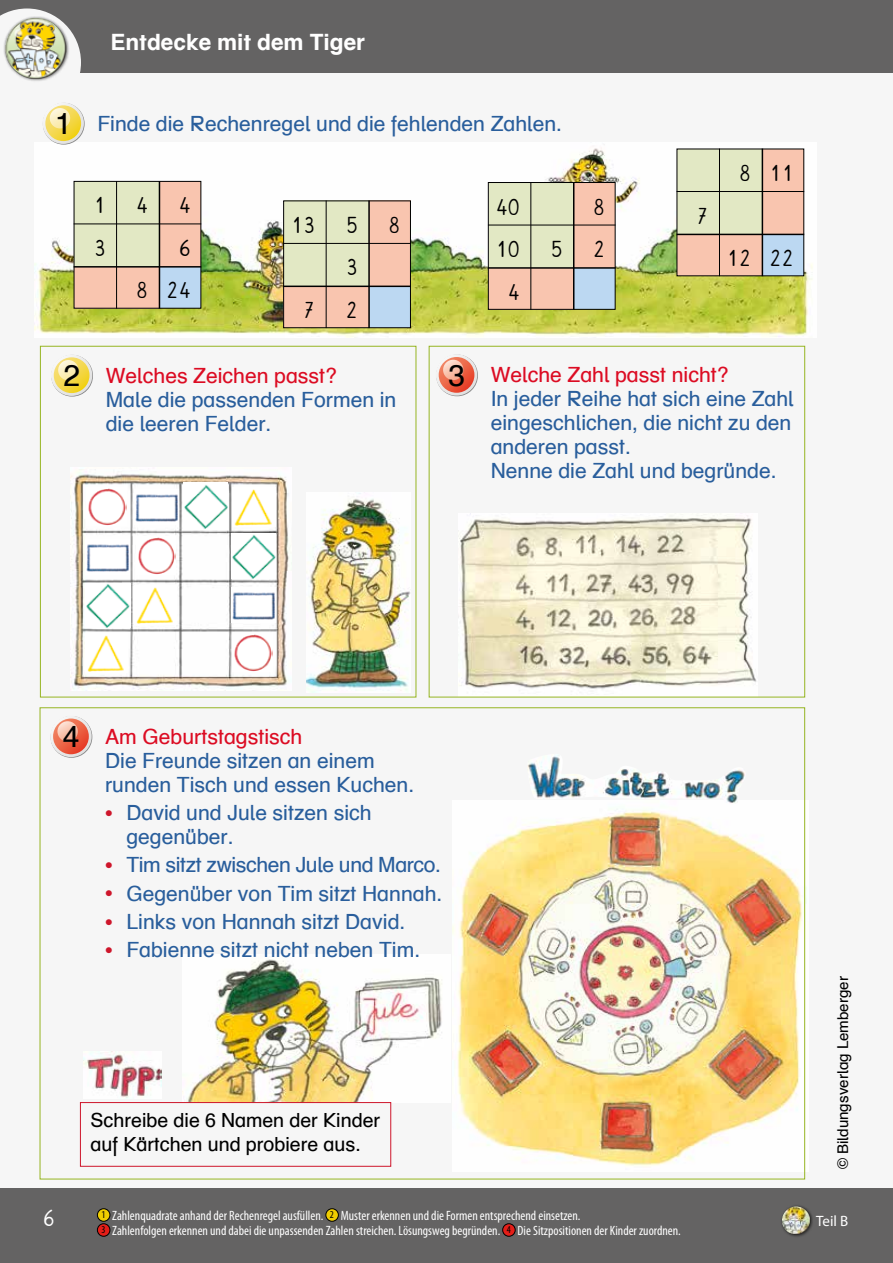
<style>
.page{position:relative;width:893px;height:1263px;background:#f6f6f6}
.page>*{position:absolute;margin:0;border:0;box-sizing:border-box;transform-origin:0 0}
.t1{font:30px "Schulbuch Nord OE Roman";color:#000}
.t2{font:22.5px/42.5px "Schuschri 95 0";color:#000;text-align:right}
.t3{font:22.5px "Schulbuch Nord OE Bold";color:#fff}
.t4{font:22.5px "Schuschri 95 0";color:#fff}
.t5{font:21px/24px "Schulbuch Nord OE Roman";color:#295e9c}
.t6{font:21px "Schulbuch Nord OE Roman";color:#dc0c23}
.t7{font:21px "Schulbuch Nord OE Roman";letter-spacing:-.02em;color:#295e9c}
.t8{font:19.5px/23.4px "Schulbuch Nord OE Roman";color:#000}
.t9{font:15px "Schulbuch Nord OE Roman";color:#000}
.t10{font:15px "Myriad Pro";color:#fff}
.t11{font:condensed 13.5px/15px "Myriad Pro";color:#fff}
.s1{font-size:30px;color:#000}
.s2{color:#ce162b}
.s3{font-size:10.5px;color:#000}
</style>
<div class="page">
<div style="left:0;top:0;width:893px;height:72px;background:#646363"></div>
<div style="left:0;top:1189px;width:893px;height:74px;background:#646363"></div>
<svg style="left:0;top:9px;width:81px;height:101px"></svg>
<div style="left:97px;top:1209px;width:13px;height:12px;background:#efcd00;border-radius:50%"></div>
<div style="left:97px;top:1208px;width:13px;height:13px;border:1px solid #000;border-radius:50%"></div>
<div style="left:326px;top:1209px;width:12px;height:12px;background:#efcd00;border-radius:50%"></div>
<div style="left:326px;top:1208px;width:13px;height:13px;border:1px solid #000;border-radius:50%"></div>
<div style="left:97px;top:1224px;width:13px;height:12px;background:#e41e18;border-radius:50%"></div>
<div style="left:97px;top:1223px;width:13px;height:13px;border:1px solid #000;border-radius:50%"></div>
<div style="left:503px;top:1224px;width:12px;height:12px;background:#e41e18;border-radius:50%"></div>
<div style="left:502px;top:1223px;width:13px;height:13px;border:1px solid #000;border-radius:50%"></div>
<div style="left:3px;top:16px;width:67px;height:67px;background:#000;opacity:.75"></div>
<img style="left:5px;top:18px;width:61px;height:61px;border-radius:29px">
<div style="left:780px;top:1204px;width:34px;height:34px;background:#000;opacity:.75"></div>
<img style="left:782px;top:1206px;width:28px;height:29px;border-radius:14px">
<img style="left:188px;top:959px;width:254px;height:143px">
<img style="left:459px;top:518px;width:297px;height:171px">
<img style="left:34px;top:148px;width:775px;height:189px">
<div style="left:369px;top:286px;width:41px;height:41px;background:#bcd8f2"></div>
<div style="left:283px;top:286px;width:86px;height:42px;background:#f9c5af"></div>
<div style="left:369px;top:201px;width:41px;height:85px;background:#f9c5af"></div>
<div style="left:284px;top:201px;width:85px;height:85px;background:#e2e8c4"></div>
<div style="left:283px;top:200px;width:128px;height:128px;border:1px solid #000"></div>
<hr style="left:283px;top:243px;width:128px;height:1px;background:#000">
<hr style="left:283px;top:286px;width:128px;height:1px;background:#000">
<hr style="left:326px;top:200px;width:1px;height:128px;background:#000">
<hr style="left:368px;top:200px;width:2px;height:128px;background:#000">
<div style="left:574px;top:268px;width:41px;height:41px;background:#bcd8f2"></div>
<div style="left:488px;top:268px;width:85px;height:41px;background:#f9c5af"></div>
<div style="left:574px;top:182px;width:41px;height:86px;background:#f9c5af"></div>
<div style="left:489px;top:182px;width:85px;height:86px;background:#e2e8c4"></div>
<div style="left:488px;top:182px;width:127px;height:128px;border:1px solid #000"></div>
<hr style="left:488px;top:225px;width:127px;height:1px;background:#000">
<hr style="left:488px;top:267px;width:127px;height:2px;background:#000">
<hr style="left:530px;top:182px;width:1px;height:128px;background:#000">
<hr style="left:573px;top:182px;width:1px;height:128px;background:#000">
<div style="left:762px;top:234px;width:42px;height:41px;background:#bcd8f2"></div>
<div style="left:677px;top:234px;width:85px;height:41px;background:#f9c5af"></div>
<div style="left:762px;top:149px;width:42px;height:85px;background:#f9c5af"></div>
<div style="left:677px;top:149px;width:85px;height:85px;background:#e2e8c4"></div>
<hr style="left:677px;top:191px;width:127px;height:1px;background:#000">
<hr style="left:677px;top:234px;width:127px;height:1px;background:#000">
<hr style="left:719px;top:149px;width:1px;height:127px;background:#000">
<hr style="left:762px;top:149px;width:1px;height:127px;background:#000">
<div style="left:159px;top:266px;width:42px;height:42px;background:#bcd8f2"></div>
<div style="left:74px;top:267px;width:85px;height:41px;background:#f9c5af"></div>
<div style="left:159px;top:181px;width:42px;height:85px;background:#f9c5af"></div>
<div style="left:74px;top:181px;width:85px;height:85px;background:#e2e8c4"></div>
<div style="left:74px;top:181px;width:127px;height:128px;border:1px solid #000"></div>
<hr style="left:74px;top:224px;width:127px;height:1px;background:#000">
<hr style="left:74px;top:266px;width:127px;height:2px;background:#000">
<hr style="left:116px;top:181px;width:1px;height:128px;background:#000">
<hr style="left:159px;top:181px;width:1px;height:128px;background:#000">
<div style="left:40px;top:346px;width:376px;height:351px;border:1px solid #96b522"></div>
<div style="left:429px;top:346px;width:376px;height:351px;border:1px solid #96b522"></div>
<img style="left:71px;top:474px;width:218px;height:213px">
<img style="left:184px;top:483px;width:44px;height:47px">
<img style="left:233px;top:488px;width:42px;height:39px">
<img style="left:135px;top:585px;width:42px;height:40px">
<img style="left:85px;top:633px;width:43px;height:40px">
<img style="left:87px;top:488px;width:40px;height:38px">
<img style="left:136px;top:537px;width:40px;height:38px">
<img style="left:233px;top:634px;width:39px;height:38px">
<img style="left:86px;top:583px;width:44px;height:45px">
<img style="left:231px;top:534px;width:45px;height:44px">
<img style="left:86px;top:539px;width:43px;height:35px">
<img style="left:232px;top:587px;width:44px;height:35px">
<img style="left:135px;top:489px;width:44px;height:36px">
<div style="left:80px;top:1102px;width:311px;height:65px;border:1px solid #ce162b"></div>
<img style="left:458px;top:800px;width:348px;height:371px">
<img style="left:527px;top:756px;width:219px;height:48px">
<img style="left:306px;top:499px;width:104px;height:189px">
<img style="left:85px;top:1054px;width:77px;height:44px">
<svg style="left:43px;top:103px;width:42px;height:42px"></svg>
<svg style="left:43px;top:103px;width:41px;height:41px"></svg>
<svg style="left:45px;top:105px;width:36px;height:36px"></svg>
<svg style="left:50px;top:108px;width:20px;height:20px"></svg>
<svg style="left:51px;top:355px;width:42px;height:42px"></svg>
<svg style="left:51px;top:354px;width:41px;height:42px"></svg>
<svg style="left:54px;top:357px;width:35px;height:36px"></svg>
<svg style="left:58px;top:360px;width:21px;height:20px"></svg>
<svg style="left:436px;top:354px;width:42px;height:42px"></svg>
<svg style="left:436px;top:354px;width:41px;height:42px"></svg>
<svg style="left:439px;top:357px;width:35px;height:36px"></svg>
<svg style="left:443px;top:360px;width:20px;height:20px"></svg>
<svg style="left:51px;top:716px;width:41px;height:42px"></svg>
<svg style="left:50px;top:716px;width:42px;height:41px"></svg>
<svg style="left:53px;top:718px;width:36px;height:36px"></svg>
<svg style="left:57px;top:721px;width:21px;height:21px"></svg>
<p class="t3" style="left:111px;top:34px;width:256px">Entdecke mit dem Tiger</p>
<p class="t5" style="left:55px;top:114px;width:508px"><span class="s1">1</span> Finde die Rechenregel und die fehlenden Zahlen.</p>
<p class="t2" style="left:93px;top:186px;width:14px">1</p>
<p class="t2" style="left:136px;top:186px;width:14px">4</p>
<p class="t2" style="left:178px;top:186px;width:14px">4</p>
<p class="t2" style="left:93px;top:229px;width:14px">3</p>
<p class="t2" style="left:136px;top:229px;width:56px">6<br>8 24</p>
<p class="t2" style="left:291px;top:206px;width:26px">13</p>
<p class="t2" style="left:345px;top:206px;width:14px">5</p>
<p class="t2" style="left:388px;top:206px;width:14px">8</p>
<p class="t2" style="left:345px;top:248px;width:14px">3</p>
<p class="t2" style="left:303px;top:291px;width:14px">7</p>
<p class="t2" style="left:345px;top:291px;width:14px">2</p>
<p class="t2" style="left:495px;top:187px;width:26px">40</p>
<p class="t2" style="left:593px;top:187px;width:14px">8</p>
<p class="t2" style="left:495px;top:230px;width:26px">10</p>
<p class="t2" style="left:593px;top:230px;width:14px">2</p>
<p class="t2" style="left:508px;top:272px;width:14px">4</p>
<p class="t2" style="left:550px;top:230px;width:14px">5</p>
<p class="t2" style="left:696px;top:196px;width:14px">7</p>
<p class="t2" style="left:739px;top:154px;width:56px">8 11</p>
<p class="t2" style="left:726px;top:239px;width:69px">12 22</p>
<h1 class="t1" style="left:64px;top:364px;width:18px">2</h1>
<p class="t6" style="left:491px;top:367px;width:240px">Welche Zahl passt nicht?</p>
<p class="t5" style="left:491px;top:389px;width:305px">In jeder Reihe hat sich eine Zahl eingeschlichen, die nicht zu den anderen passt.<br>Nenne die Zahl und begründe.</p>
<h1 class="t1" style="left:449px;top:364px;width:18px">3</h1>
<p class="t6" style="left:106px;top:367px;width:233px">Welches Zeichen passt?</p>
<p class="t5" style="left:106px;top:390px;width:292px">Male die passenden Formen in die leeren Felder.</p>
<h1 class="t1" style="left:63px;top:726px;width:18px">4</h1>
<p class="t6" style="left:105px;top:729px;width:199px">Am Geburtstagstisch</p>
<p class="t5" style="left:105px;top:751px;width:311px">Die Freunde sitzen an einem runden Tisch und essen Kuchen.</p>
<p class="t5" style="left:126px;top:803px;width:247px;text-indent:-21px"><span class="s2">•</span> David und Jule sitzen sich gegenüber.</p>
<p class="t7" style="left:105px;top:857px;width:337px"><span class="s2">•</span> Tim sitzt zwischen Jule und Marco.</p>
<p class="t5" style="left:105px;top:883px;width:339px"><span class="s2">•</span> Gegenüber von Tim sitzt Hannah.</p>
<p class="t5" style="left:105px;top:912px;width:302px"><span class="s2">•</span> Links von Hannah sitzt David.</p>
<p class="t5" style="left:105px;top:940px;width:317px"><span class="s2">•</span> Fabienne sitzt nicht neben Tim.</p>
<p class="t4" style="left:43px;top:1207px;width:14px">6</p>
<p class="t8" style="left:91px;top:1111px;width:291px">Schreibe die 6 Namen der Kinder auf Kärtchen und probiere aus.</p>
<p class="t11" style="left:101px;top:1208px;width:581px"><span class="s3">1</span> Zahlenquadrate anhand der Rechenregel ausfüllen. <span class="s3">2</span> Muster erkennen und die Formen entsprechend einsetzen.<br><span class="s3">3</span> Zahlenfolgen erkennen und dabei die unpassenden Zahlen streichen. Lösungsweg begründen. <span class="s3">4</span> Die Sitzpositionen der Kinder zuordnen.</p>
<p class="t9" style="left:837px;top:1169px;width:195px;rotate:-90deg">© Bildungsverlag Lemberger</p>
<p class="t10" style="left:816px;top:1213px;width:34px">Teil B</p>
</div>
